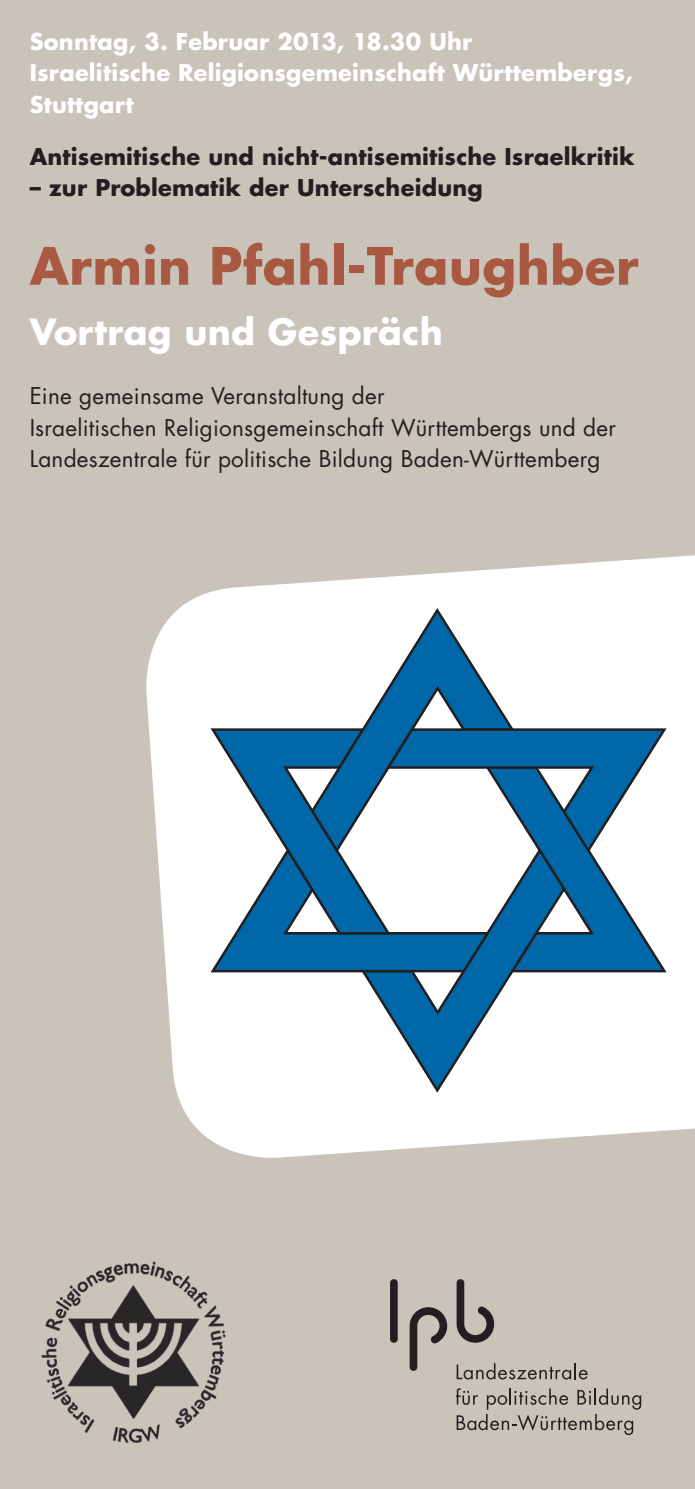
<style>
.page{position:relative;width:695px;height:1489px;background:#fff}
.page>*{position:absolute;margin:0;border:0;box-sizing:border-box;transform-origin:0 0}
.t1{font:700 50px "Futura";letter-spacing:.01em;color:#a95841}
.t2{font:700 35px "Futura";letter-spacing:.01em;color:#fff}
.t3{font:22.5px/31.2px "Futura";letter-spacing:.01em;color:#231f20}
.t4{font:700 22.5px/31.2px "Futura";letter-spacing:.01em;color:#fff}
.t5{font:700 22.5px "Futura";letter-spacing:.01em;color:#231f20}
</style>
<div class="page">
<div style="left:0;top:0;width:694px;height:1488px;background:#c9c3ba"></div>
<svg style="left:146px;top:555px;width:548px;height:603px;fill:#fff"></svg>
<svg style="left:456px;top:1388px;width:185px;height:46px"></svg>
<svg style="left:390px;top:1279px;width:197px;height:100px"></svg>
<img style="left:41px;top:1261px;width:185px;height:182px">
<svg style="left:358px;top:974px;width:209px;height:120px;background:#aecbde"></svg>
<svg style="left:309px;top:607px;width:207px;height:120px;background:#adcbde"></svg>
<svg style="left:208px;top:727px;width:460px;height:247px;background:#70a4c4"></svg>
<p class="t4" style="left:30px;top:25px;width:604px">Sonntag, 3. Februar 2013, 18.30 Uhr<br>Israelitische Religionsgemeinschaft Württembergs,<br>Stuttgart</p>
<p class="t5" style="left:30px;top:141px;width:606px">Antisemitische und nicht-antisemitische Israelkritik</p>
<p class="t5" style="left:30px;top:172px;width:454px">– zur Problematik der Unterscheidung</p>
<h1 class="t1" style="left:30px;top:231px;width:610px">Armin Pfahl-Traughber</h1>
<h2 class="t2" style="left:30px;top:307px;width:414px">Vortrag und Gespräch</h2>
<p class="t3" style="left:30px;top:380px;width:587px">Eine gemeinsame Veranstaltung der<br>Israelitischen Religionsgemeinschaft Württembergs und der<br>Landeszentrale für politische Bildung Baden-Württemberg</p>
</div>
